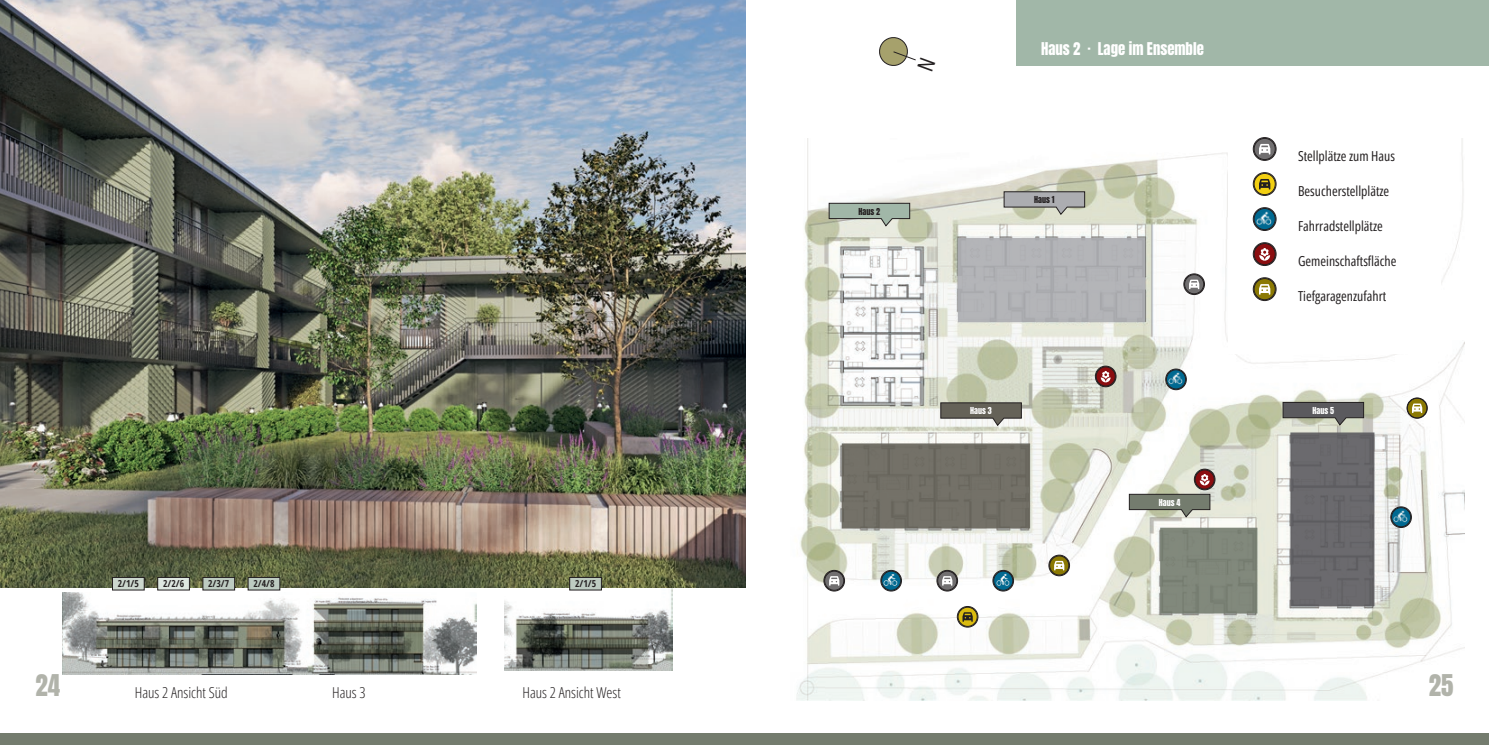
<style>
.page{position:relative;width:1489px;height:745px;background:#fff}
.page>*{position:absolute;margin:0;border:0;box-sizing:border-box;transform-origin:0 0}
.t1{font:25px "Anton";color:#b1b3aa}
.t2{font:300 15px "Open Sans Condensed";color:#231f20}
.t3{font:14.75px "Anton";color:#fff}
.t4{font:13.75px "Open Sans Condensed";color:#231f20}
.t5{font:700 condensed 9.62px "Open Sans";color:#231f20}
.t6{font:8px "Anton";color:#fff}
.t7{font:8px "Anton";color:#231f20}
</style>
<div class="page">
<img style="left:504px;top:588px;width:168px;height:82px">
<img style="left:63px;top:592px;width:414px;height:81px">
<img style="left:0;top:0;width:745px;height:586px">
<div style="left:112px;top:577px;width:32px;height:12px;background:#ccd7ce"></div>
<div style="left:112px;top:577px;width:32px;height:12px;border:1px solid #231f20"></div>
<div style="left:158px;top:577px;width:31px;height:12px;background:#dee7e1"></div>
<div style="left:158px;top:577px;width:31px;height:12px;border:1px solid #231f20"></div>
<div style="left:203px;top:577px;width:32px;height:12px;background:#bdcbc1"></div>
<div style="left:203px;top:577px;width:32px;height:12px;border:1px solid #231f20"></div>
<div style="left:248px;top:577px;width:32px;height:12px;background:#bdcbc1"></div>
<div style="left:248px;top:577px;width:32px;height:12px;border:1px solid #231f20"></div>
<div style="left:569px;top:577px;width:32px;height:12px;background:#bdcbc1"></div>
<div style="left:569px;top:577px;width:32px;height:12px;border:1px solid #231f20"></div>
<img style="left:796px;top:139px;width:667px;height:561px">
<svg style="left:1165px;top:369px;width:20px;height:20px"></svg>
<div style="left:1165px;top:368px;width:21px;height:21px;border:1px solid #231f20;border-radius:50%"></div>
<div style="left:1166px;top:369px;width:19px;height:20px;border:1px solid #231f20;border-radius:50%"></div>
<img style="left:1168px;top:371px;width:14px;height:13px">
<svg style="left:937px;top:570px;width:20px;height:20px"></svg>
<div style="left:936px;top:570px;width:21px;height:21px;border:1px solid #231f20;border-radius:50%"></div>
<div style="left:937px;top:570px;width:20px;height:20px;border:1px solid #231f20;border-radius:50%"></div>
<svg style="left:942px;top:575px;width:10px;height:10px"></svg>
<svg style="left:1184px;top:274px;width:19px;height:20px"></svg>
<div style="left:1183px;top:273px;width:21px;height:21px;border:1px solid #231f20;border-radius:50%"></div>
<div style="left:1184px;top:274px;width:19px;height:20px;border:1px solid #231f20;border-radius:50%"></div>
<svg style="left:1188px;top:279px;width:11px;height:10px"></svg>
<svg style="left:1049px;top:555px;width:20px;height:20px"></svg>
<div style="left:1048px;top:554px;width:21px;height:21px;border:1px solid #231f20;border-radius:50%"></div>
<div style="left:1049px;top:555px;width:19px;height:20px;border:1px solid #231f20;border-radius:50%"></div>
<svg style="left:1054px;top:560px;width:10px;height:10px"></svg>
<svg style="left:1406px;top:398px;width:20px;height:20px"></svg>
<div style="left:1406px;top:397px;width:21px;height:21px;border:1px solid #231f20;border-radius:50%"></div>
<div style="left:1407px;top:398px;width:19px;height:19px;border:1px solid #231f20;border-radius:50%"></div>
<svg style="left:1411px;top:403px;width:11px;height:10px"></svg>
<svg style="left:993px;top:570px;width:20px;height:20px"></svg>
<div style="left:992px;top:570px;width:21px;height:21px;border:1px solid #231f20;border-radius:50%"></div>
<div style="left:993px;top:570px;width:19px;height:20px;border:1px solid #231f20;border-radius:50%"></div>
<img style="left:996px;top:572px;width:13px;height:14px">
<svg style="left:957px;top:606px;width:20px;height:20px"></svg>
<div style="left:957px;top:606px;width:21px;height:21px;border:1px solid #231f20;border-radius:50%"></div>
<div style="left:957px;top:606px;width:20px;height:20px;border:1px solid #231f20;border-radius:50%"></div>
<svg style="left:962px;top:611px;width:10px;height:10px"></svg>
<svg style="left:881px;top:570px;width:20px;height:20px"></svg>
<div style="left:880px;top:570px;width:21px;height:21px;border:1px solid #231f20;border-radius:50%"></div>
<div style="left:881px;top:570px;width:19px;height:20px;border:1px solid #231f20;border-radius:50%"></div>
<img style="left:883px;top:572px;width:14px;height:14px">
<svg style="left:1390px;top:507px;width:20px;height:20px"></svg>
<div style="left:1390px;top:506px;width:21px;height:21px;border:1px solid #231f20;border-radius:50%"></div>
<div style="left:1391px;top:507px;width:19px;height:19px;border:1px solid #231f20;border-radius:50%"></div>
<img style="left:1393px;top:509px;width:14px;height:13px">
<svg style="left:824px;top:570px;width:20px;height:20px"></svg>
<div style="left:823px;top:570px;width:21px;height:21px;border:1px solid #231f20;border-radius:50%"></div>
<div style="left:824px;top:570px;width:20px;height:20px;border:1px solid #231f20;border-radius:50%"></div>
<svg style="left:829px;top:575px;width:10px;height:10px"></svg>
<svg style="left:1095px;top:366px;width:20px;height:20px"></svg>
<div style="left:1095px;top:366px;width:21px;height:21px;border:1px solid #231f20;border-radius:50%"></div>
<div style="left:1095px;top:366px;width:20px;height:20px;border:1px solid #231f20;border-radius:50%"></div>
<svg style="left:1100px;top:370px;width:10px;height:12px"></svg>
<svg style="left:1194px;top:469px;width:20px;height:20px"></svg>
<div style="left:1194px;top:468px;width:21px;height:21px;border:1px solid #231f20;border-radius:50%"></div>
<div style="left:1194px;top:469px;width:20px;height:20px;border:1px solid #231f20;border-radius:50%"></div>
<svg style="left:1199px;top:473px;width:10px;height:12px"></svg>
<div style="left:957px;top:238px;width:187px;height:84px;background:#b3b4b7"></div>
<div style="left:1159px;top:527px;width:98px;height:86px;background:#80887b"></div>
<svg style="left:841px;top:443px;width:189px;height:85px;background:#726f66"></svg>
<div style="left:1289px;top:432px;width:85px;height:173px;background:#6a6a6d"></div>
<div style="left:1228px;top:111px;width:212px;height:242px;background:#fff"></div>
<svg style="left:1253px;top:138px;width:22px;height:22px"></svg>
<div style="left:1252px;top:137px;width:24px;height:23px;border:1px solid #231f20;border-radius:50%"></div>
<div style="left:1253px;top:138px;width:22px;height:22px;border:1px solid #231f20;border-radius:50%"></div>
<svg style="left:1258px;top:144px;width:12px;height:10px"></svg>
<svg style="left:1253px;top:173px;width:22px;height:22px"></svg>
<div style="left:1252px;top:172px;width:24px;height:23px;border:1px solid #231f20;border-radius:50%"></div>
<div style="left:1253px;top:173px;width:22px;height:22px;border:1px solid #231f20;border-radius:50%"></div>
<svg style="left:1258px;top:179px;width:12px;height:10px"></svg>
<svg style="left:1253px;top:208px;width:22px;height:22px"></svg>
<div style="left:1252px;top:207px;width:24px;height:23px;border:1px solid #231f20;border-radius:50%"></div>
<div style="left:1253px;top:208px;width:22px;height:22px;border:1px solid #231f20;border-radius:50%"></div>
<img style="left:1256px;top:210px;width:15px;height:15px">
<svg style="left:1253px;top:243px;width:22px;height:22px"></svg>
<div style="left:1252px;top:242px;width:24px;height:23px;border:1px solid #231f20;border-radius:50%"></div>
<div style="left:1253px;top:243px;width:22px;height:22px;border:1px solid #231f20;border-radius:50%"></div>
<svg style="left:1259px;top:248px;width:10px;height:12px"></svg>
<svg style="left:1253px;top:278px;width:22px;height:22px"></svg>
<div style="left:1252px;top:277px;width:24px;height:23px;border:1px solid #231f20;border-radius:50%"></div>
<div style="left:1253px;top:278px;width:22px;height:22px;border:1px solid #231f20;border-radius:50%"></div>
<svg style="left:1258px;top:284px;width:12px;height:10px"></svg>
<div style="left:0;top:733px;width:1488px;height:11px;background:#747c6e"></div>
<div style="left:1016px;top:0;width:472px;height:66px;background:#a1b7a8"></div>
<svg style="left:1003px;top:191px;width:81px;height:24px;background:#aaaba7"></svg>
<svg style="left:828px;top:203px;width:82px;height:23px;background:#a4b2a5"></svg>
<svg style="left:940px;top:402px;width:81px;height:24px"></svg>
<svg style="left:1128px;top:493px;width:82px;height:24px;background:#8c9284"></svg>
<svg style="left:1282px;top:402px;width:81px;height:23px;background:#767673"></svg>
<svg style="left:879px;top:37px;width:37px;height:29px"></svg>
<p class="t5" style="left:118px;top:576px;width:23px">2/1/5</p>
<p class="t5" style="left:163px;top:576px;width:23px">2/2/6</p>
<p class="t5" style="left:208px;top:576px;width:23px">2/3/7</p>
<p class="t5" style="left:253px;top:576px;width:23px">2/4/8</p>
<p class="t5" style="left:575px;top:576px;width:23px">2/1/5</p>
<p class="t7" style="left:858px;top:207px;width:23px">Haus 2</p>
<p class="t3" style="left:1041px;top:41px;width:164px">Haus 2 · Lage im Ensemble</p>
<p class="t7" style="left:1034px;top:196px;width:22px">Haus 1</p>
<p class="t6" style="left:970px;top:406px;width:23px">Haus 3</p>
<p class="t6" style="left:1158px;top:498px;width:23px">Haus 4</p>
<p class="t4" style="left:1297px;top:146px;width:98px">Stellplätze zum Haus</p>
<p class="t4" style="left:1297px;top:181px;width:93px">Besucherstellplätze</p>
<p class="t4" style="left:1297px;top:216px;width:86px">Fahrradstellplätze</p>
<p class="t4" style="left:1297px;top:251px;width:100px">Gemeinschaftsfläche</p>
<p class="t4" style="left:1297px;top:286px;width:90px">Tiefgaragenzufahrt</p>
<p class="t6" style="left:1312px;top:406px;width:23px">Haus 5</p>
<h1 class="t1" style="left:35px;top:671px;width:26px">24</h1>
<h1 class="t1" style="left:1428px;top:671px;width:26px">25</h1>
<p class="t2" style="left:135px;top:681px;width:94px">Haus 2 Ansicht Süd</p>
<p class="t2" style="left:332px;top:681px;width:35px">Haus 3</p>
<p class="t2" style="left:522px;top:681px;width:100px">Haus 2 Ansicht West</p>
</div>
